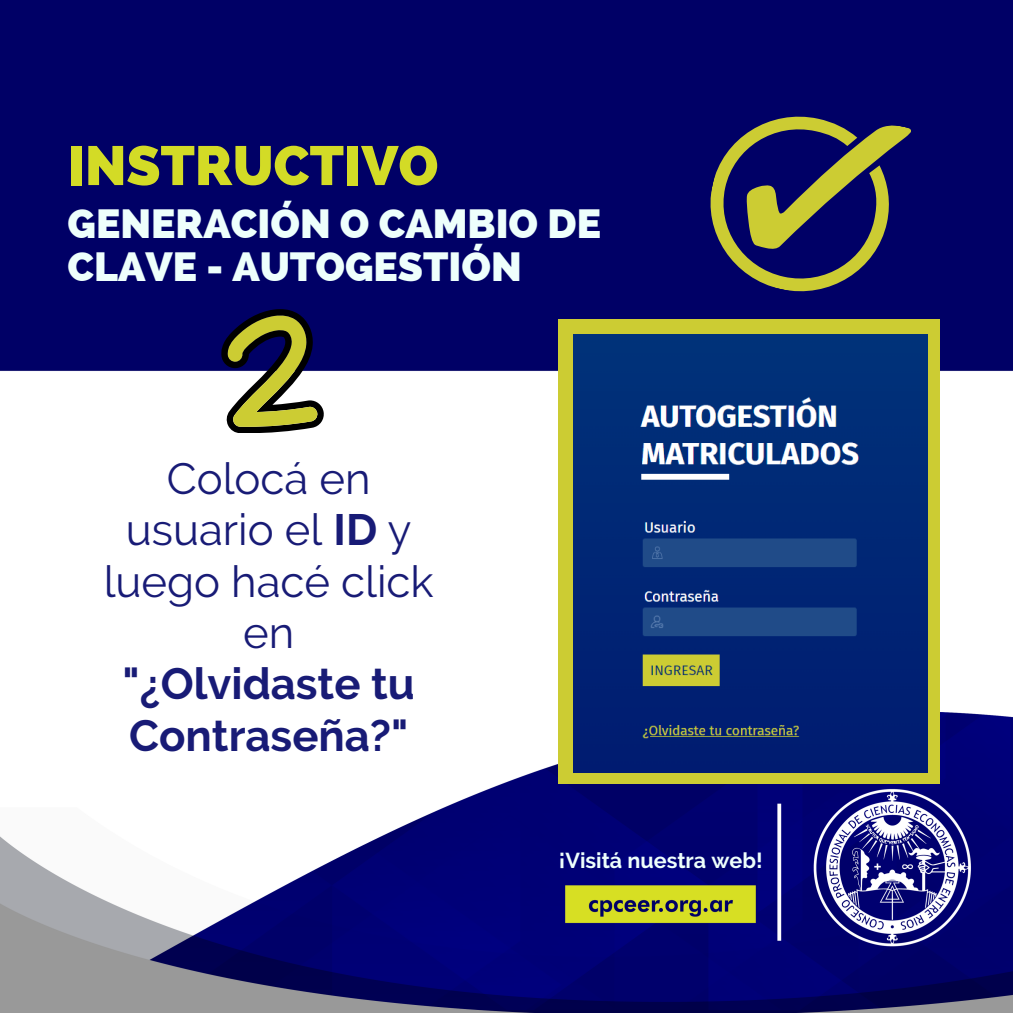
<style>
.page{position:relative;width:1013px;height:1013px;background:#fff}
.page>*{position:absolute;margin:0;border:0;box-sizing:border-box;transform-origin:0 0}
.t1{font:800 55.12px "Raleway";color:#d3db26}
.t2{font:43.62px/51.4px "Raleway";color:#181b76;text-align:center}
.t3{font:800 40.75px/43.9px "Raleway";color:#eefffc}
.t4{font:700 21.5px "Raleway";color:#eefffc}
.s1{font-weight:700}
</style>
<div class="page">
<img style="left:0;top:0;width:1012px;height:1012px">
<svg style="left:694px;top:100px;width:211px;height:208px;background:#23235c"></svg>
<svg style="left:737px;top:97px;width:174px;height:176px;background:#3b3b57"></svg>
<svg style="left:220px;top:309px;width:104px;height:124px"></svg>
<div style="left:558px;top:319px;width:381px;height:465px;background:#cc3"></div>
<img style="left:574px;top:334px;width:353px;height:438px">
<h2 class="t1" style="left:67px;top:133px;width:372px">INSTRUCTIVO</h2>
<p class="t3" style="left:67px;top:201px;width:535px">GENERACIÓN O CAMBIO DE<br>CLAVE - AUTOGESTIÓN</p>
<h1 class="t2" style="left:104px;top:452px;width:331px">Colocá en usuario el <span class="s1">ID</span> y luego hacé click en<br><span class="s1">"¿Olvidaste tu<br>Contraseña?"</span></h1>
<p class="t4" style="left:559px;top:847px;width:205px">¡Visitá nuestra web!</p>
</div>
